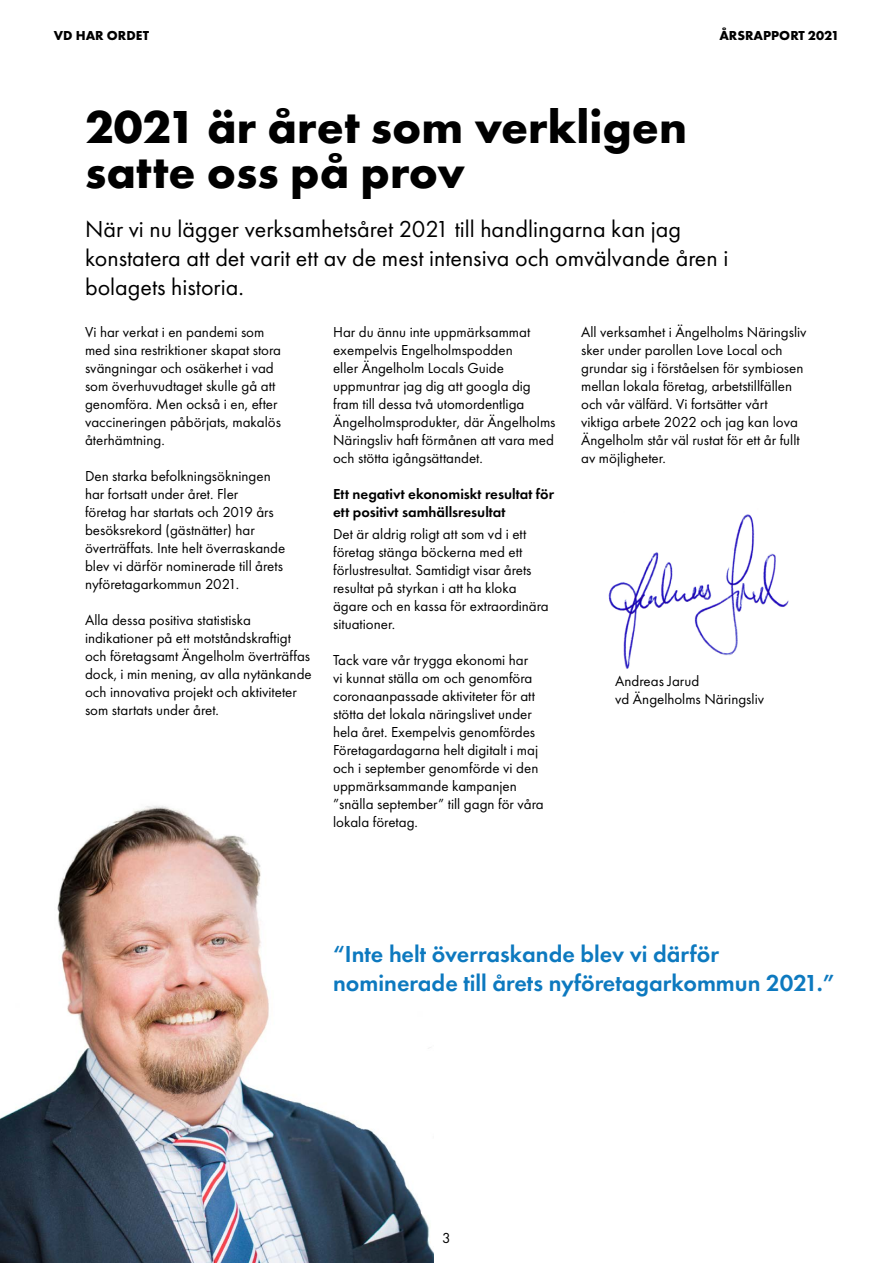
<style>
.page{position:relative;width:893px;height:1263px;background:#fff}
.page>*{position:absolute;margin:0;border:0;box-sizing:border-box;transform-origin:0 0}
.t1{font:700 48px/45px "Futura PT";color:#000}
.t2{font:24px/28.8px "Futura PT";color:#000}
.t3{font:600 24px/28.8px "Futura PT";color:#0d79bf}
.t4{font:15px/18px "Futura PT";color:#000}
.t5{font:600 15px/18px "Futura PT";color:#000}
.t6{font:700 13.5px "Futura PT";color:#000}
</style>
<div class="page">
<img style="left:0;top:806px;width:434px;height:457px">
<img style="left:608px;top:514px;width:181px;height:155px">
<p class="t6" style="left:54px;top:27px;width:97px">VD HAR ORDET</p>
<p class="t6" style="left:719px;top:27px;width:121px">ÅRSRAPPORT 2021</p>
<h1 class="t1" style="left:85px;top:103px;width:604px">2021 är året som verkligen satte oss på prov</h1>
<h2 class="t2" style="left:85px;top:215px;width:645px">När vi nu lägger verksamhetsåret 2021 till handlingarna kan jag konstatera att det varit ett av de mest intensiva och omvälvande åren i bolagets historia.</h2>
<p class="t4" style="left:85px;top:323px;width:198px">Vi har verkat i en pandemi som med sina restriktioner skapat stora svängningar och osäkerhet i vad som överhuvudtaget skulle gå att genomföra. Men också i en, efter vaccineringen påbörjats, makalös återhämtning.</p>
<p class="t4" style="left:85px;top:467px;width:202px">Den starka befolkningsökningen har fortsatt under året. Fler<br>företag har startats och 2019 års besöksrekord (gästnätter) har överträffats. Inte helt överraskande blev vi därför nominerade till årets nyföretagarkommun 2021.</p>
<p class="t4" style="left:85px;top:611px;width:228px">Alla dessa positiva statistiska indikationer på ett motståndskraftigt och företagsamt Ängelholm överträffas dock, i min mening, av alla nytänkande och innovativa projekt och aktiviteter som startats under året.</p>
<p class="t4" style="left:581px;top:323px;width:227px">All verksamhet i Ängelholms Näringsliv sker under parollen Love Local och grundar sig i förståelsen för symbiosen mellan lokala företag, arbetstillfällen och vår välfärd. Vi fortsätter vårt viktiga arbete 2022 och jag kan lova Ängelholm står väl rustat för ett år fullt av möjligheter.</p>
<p class="t4" style="left:333px;top:323px;width:224px">Har du ännu inte uppmärksammat exempelvis Engelholmspodden<br>eller Ängelholm Locals Guide uppmuntrar jag dig att googla dig fram till dessa två utomordentliga Ängelholmsprodukter, där Ängelholms Näringsliv haft förmånen att vara med och stötta igångsättandet.</p>
<p class="t5" style="left:333px;top:485px;width:223px">Ett negativt ekonomiskt resultat för ett positivt samhällsresultat</p>
<p class="t4" style="left:333px;top:525px;width:217px">Det är aldrig roligt att som vd i ett företag stänga böckerna med ett förlustresultat. Samtidigt visar årets resultat på styrkan i att ha kloka ägare och en kassa för extraordinära situationer.</p>
<p class="t4" style="left:333px;top:651px;width:212px">Tack vare vår trygga ekonomi har<br>vi kunnat ställa om och genomföra coronaanpassade aktiviteter för att stötta det lokala näringslivet under hela året. Exempelvis genomfördes<br>Företagardagarna helt digitalt i maj och i september genomförde vi den uppmärksammande kampanjen ”snälla september” till gagn för våra lokala företag.</p>
<p class="t4" style="left:615px;top:672px;width:150px">Andreas Jarud<br>vd Ängelholms Näringsliv</p>
<h2 class="t3" style="left:333px;top:940px;width:503px">“Inte helt överraskande blev vi därför nominerade till årets nyföretagarkommun 2021.”</h2>
<p class="t4" style="left:442px;top:1228px;width:10px">3</p>
</div>
